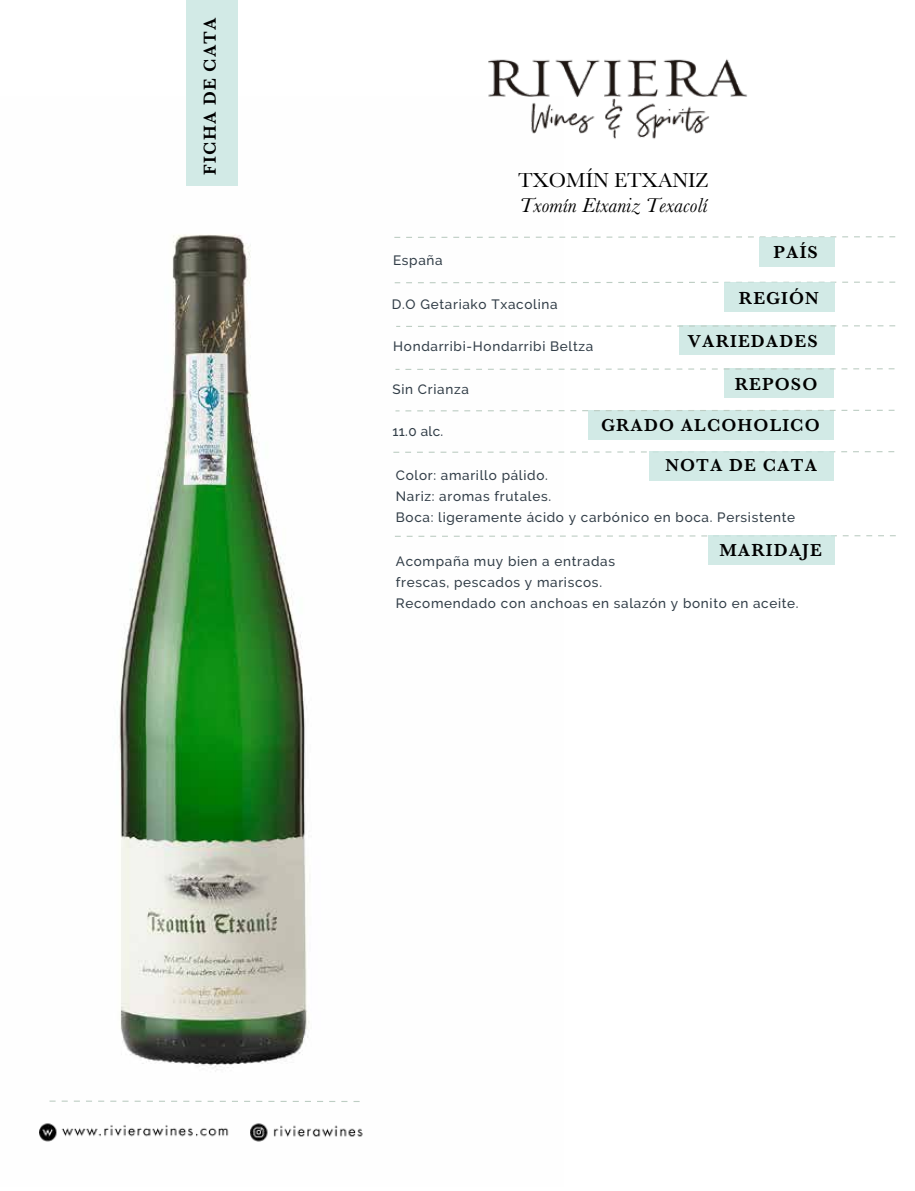
<style>
.page{position:relative;width:915px;height:1191px;background:#fff}
.page>*{position:absolute;margin:0;border:0;box-sizing:border-box;transform-origin:0 0}
.t1{font:italic 21px "Baskerville";color:#000}
.t2{font:21px "Baskerville";color:#000}
.t3{font:600 18px/39.5px "Baskerville";letter-spacing:.06em;color:#000;text-align:right}
.t4{font:500 13.5px/21px "Raleway";letter-spacing:.05em;color:#323e48}
</style>
<div class="page">
<img style="left:119px;top:97px;width:241px;height:1005px">
<div style="left:186px;top:0;width:51px;height:185px;background:#d2eae6"></div>
<svg style="left:49px;top:1100px;width:310px;height:2px"></svg>
<img style="left:39px;top:1123px;width:324px;height:19px">
<img style="left:488px;top:59px;width:259px;height:80px">
<svg style="left:394px;top:236px;width:502px;height:2px"></svg>
<div style="left:759px;top:237px;width:75px;height:30px;background:#d2eae6"></div>
<svg style="left:394px;top:281px;width:502px;height:3px"></svg>
<div style="left:724px;top:282px;width:110px;height:30px;background:#d2eae6"></div>
<div style="left:679px;top:325px;width:155px;height:30px;background:#d2eae6"></div>
<svg style="left:396px;top:325px;width:500px;height:2px"></svg>
<div style="left:724px;top:368px;width:109px;height:30px;background:#d2eae6"></div>
<svg style="left:395px;top:368px;width:500px;height:2px"></svg>
<div style="left:588px;top:410px;width:245px;height:30px;background:#d2eae6"></div>
<svg style="left:395px;top:409px;width:500px;height:3px"></svg>
<svg style="left:393px;top:451px;width:502px;height:2px"></svg>
<div style="left:649px;top:451px;width:184px;height:30px;background:#d2eae6"></div>
<svg style="left:395px;top:535px;width:501px;height:2px"></svg>
<div style="left:708px;top:535px;width:126px;height:30px;background:#d2eae6"></div>
<h2 class="t3" style="left:190px;top:174px;width:158px;rotate:-90deg">FICHA DE CATA</h2>
<h1 class="t2" style="left:518px;top:167px;width:192px">TXOMÍN ETXANIZ</h1>
<h1 class="t1" style="left:519px;top:192px;width:189px">Txomín Etxaniz Texacolí</h1>
<p class="t4" style="left:393px;top:249px;width:51px">España</p>
<p class="t4" style="left:392px;top:294px;width:167px">D.O Getariako Txacolina</p>
<p class="t4" style="left:393px;top:336px;width:202px">Hondarribi-Hondarribi Beltza</p>
<h2 class="t3" style="left:773px;top:232px;width:46px">PAÍS</h2>
<h2 class="t3" style="left:738px;top:278px;width:82px">REGIÓN</h2>
<h2 class="t3" style="left:687px;top:321px;width:132px">VARIEDADES</h2>
<p class="t4" style="left:392px;top:379px;width:78px">Sin Crianza</p>
<h2 class="t3" style="left:734px;top:364px;width:84px">REPOSO</h2>
<p class="t4" style="left:392px;top:420px;width:52px">11.0 alc.</p>
<h2 class="t3" style="left:601px;top:405px;width:220px">GRADO ALCOHOLICO<br>NOTA DE CATA</h2>
<p class="t4" style="left:396px;top:464px;width:401px">Color: amarillo pálido.<br>Nariz: aromas frutales.<br>Boca: ligeramente ácido y carbónico en boca. Persistente</p>
<p class="t4" style="left:396px;top:550px;width:404px">Acompaña muy bien a entradas<br>frescas, pescados y mariscos.<br>Recomendado con anchoas en salazón y bonito en aceite.</p>
<h2 class="t3" style="left:719px;top:530px;width:104px">MARIDAJE</h2>
</div>
